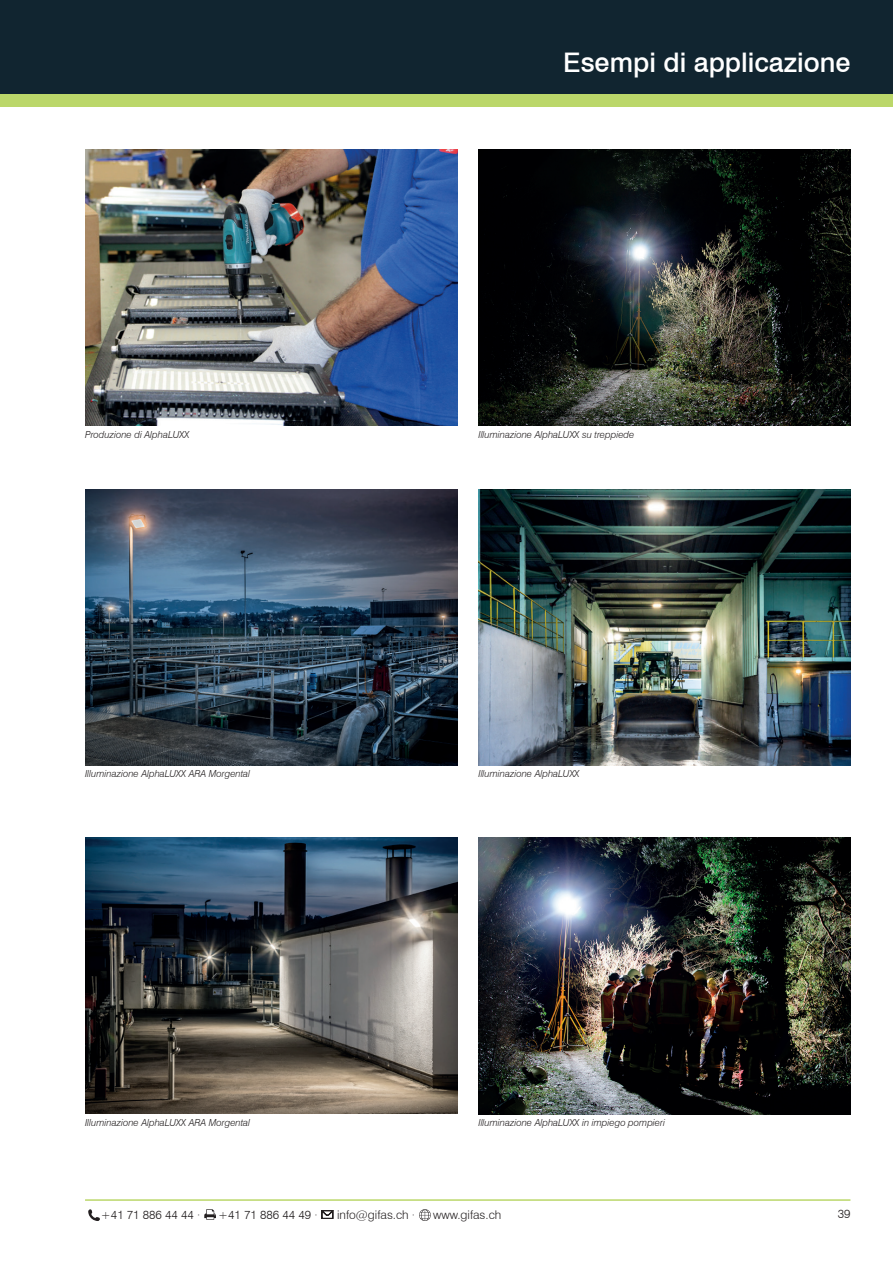
<style>
.page{position:relative;width:893px;height:1263px;background:#fff}
.page>*{position:absolute;margin:0;border:0;box-sizing:border-box;transform-origin:0 0}
.t1{font:500 27px "Swiss 721 BT";color:#fff}
.t2{font:300 12px "Swiss 721 BT";color:#231f20}
.t3{font:italic 300 9.75px "Swiss 721 BT";color:#231f20}
</style>
<div class="page">
<div style="left:0;top:89px;width:893px;height:17px;background:#bbd76a"></div>
<div style="left:0;top:0;width:893px;height:94px;background:#112530"></div>
<hr style="left:85px;top:1199px;width:765px;height:2px;background:#bbd76a">
<svg style="left:88px;top:1209px;width:12px;height:12px"></svg>
<svg style="left:204px;top:1209px;width:12px;height:11px"></svg>
<svg style="left:322px;top:1210px;width:11px;height:9px"></svg>
<svg style="left:419px;top:1209px;width:12px;height:12px"></svg>
<img style="left:85px;top:149px;width:372px;height:277px">
<img style="left:478px;top:149px;width:372px;height:277px">
<img style="left:478px;top:838px;width:372px;height:276px">
<img style="left:478px;top:489px;width:372px;height:276px">
<img style="left:85px;top:489px;width:372px;height:276px">
<img style="left:85px;top:838px;width:372px;height:276px">
<h1 class="t1" style="left:563px;top:46px;width:289px">Esempi di applicazione</h1>
<p class="t3" style="left:85px;top:428px;width:106px">Produzione di AlphaLUXX</p>
<p class="t3" style="left:478px;top:428px;width:158px">Illuminazione AlphaLUXX su treppiede</p>
<p class="t3" style="left:85px;top:768px;width:167px">Illuminazione AlphaLUXX ARA Morgental</p>
<p class="t3" style="left:478px;top:768px;width:103px">Illuminazione AlphaLUXX</p>
<p class="t3" style="left:85px;top:1116px;width:167px">Illuminazione AlphaLUXX ARA Morgental</p>
<p class="t3" style="left:478px;top:1116px;width:188px">Illuminazione AlphaLUXX in impiego pompieri</p>
<p class="t2" style="left:101px;top:1207px;width:101px">+41 71 886 44 44 ·</p>
<p class="t2" style="left:218px;top:1207px;width:101px">+41 71 886 44 49 ·</p>
<p class="t2" style="left:337px;top:1207px;width:80px">info@gifas.ch ·</p>
<p class="t2" style="left:433px;top:1207px;width:70px">www.gifas.ch</p>
<p class="t2" style="left:838px;top:1207px;width:14px">39</p>
</div>
